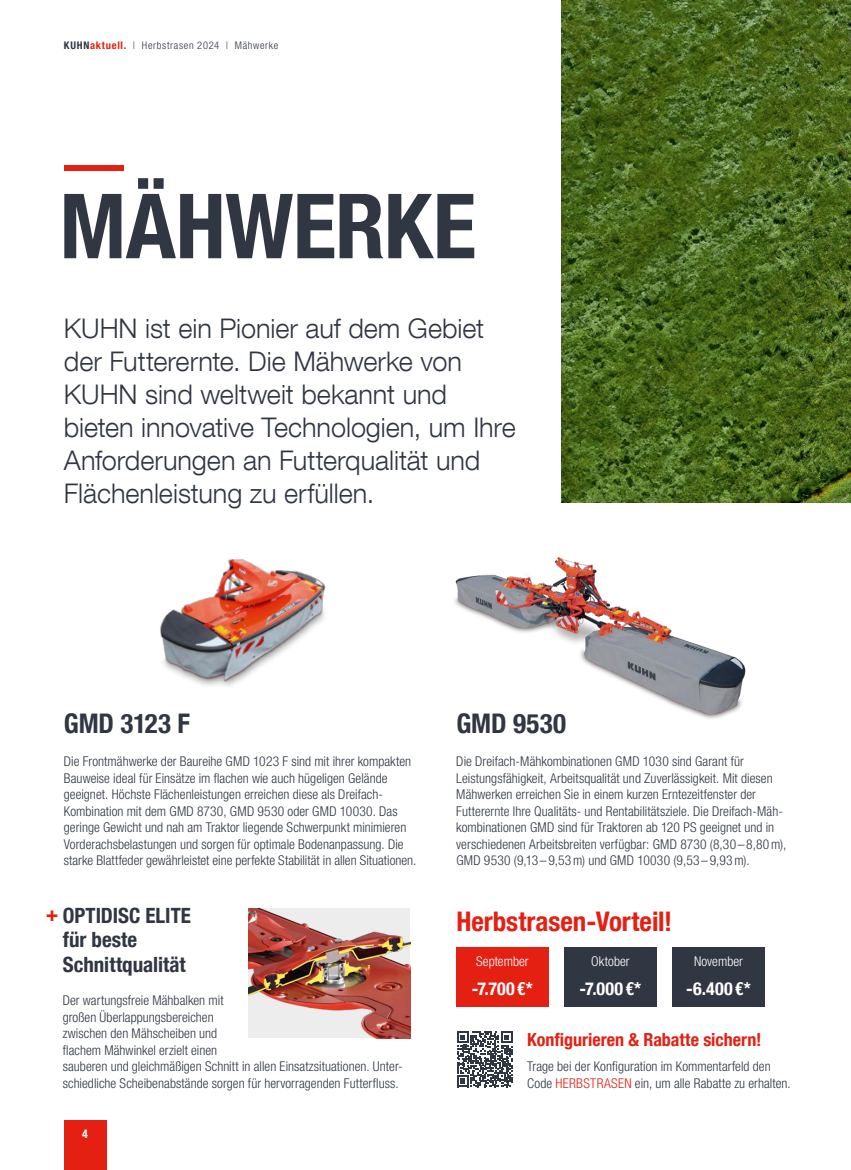
<style>
.page{position:relative;width:851px;height:1170px;background:#fff}
.page>*{position:absolute;margin:0;border:0;box-sizing:border-box;transform-origin:0 0}
.t1{font:700 condensed 90px "Helvetica Neue LT Com";letter-spacing:-.005em;color:#303642}
.t2{font:300 27px/33px "Helvetica Neue LT Com";color:#303642}
.t3{font:700 condensed 27px "Helvetica Neue LT Com";color:#e42013}
.t4{font:700 condensed 27px "Helvetica Neue LT Com";letter-spacing:-.005em;color:#303642}
.t5{font:700 condensed 21px/24.8px "Helvetica Neue LT Com";color:#303642}
.t6{font:700 condensed 18px "Helvetica Neue LT Com";color:#e42013}
.t7{font:700 condensed 18px "Helvetica Neue LT Com";letter-spacing:.02em;color:#fff}
.t8{font:300 condensed 13.5px/16.5px "Helvetica Neue LT Com";letter-spacing:.005em;color:#303642}
.t9{font:300 condensed 13.5px "Helvetica Neue LT Com";letter-spacing:.005em;color:#fff}
.t10{font:700 condensed 12px "Helvetica Neue LT Com";color:#fff}
.t11{font:300 condensed 10.5px "Helvetica Neue LT Com";letter-spacing:.065em;color:#303642}
.s1{font-weight:700}
.s2{font-weight:700;color:#e42013}
.s3{color:#e42013}
</style>
<div class="page">
<img style="left:561px;top:0;width:289px;height:502px">
<img style="left:454px;top:557px;width:292px;height:162px">
<div style="left:64px;top:1120px;width:42px;height:49px;background:#e42013"></div>
<div style="left:64px;top:165px;width:59px;height:6px;background:#e42013"></div>
<img style="left:160px;top:559px;width:166px;height:127px">
<img style="left:248px;top:908px;width:162px;height:129px">
<svg style="left:457px;top:1031px;width:55px;height:56px"></svg>
<div style="left:456px;top:946px;width:92px;height:60px;background:#e42013"></div>
<div style="left:564px;top:946px;width:92px;height:60px;background:#303642"></div>
<div style="left:672px;top:946px;width:92px;height:60px;background:#303642"></div>
<p class="t11" style="left:64px;top:40px;width:216px"><span class="s1">KUHN</span><span class="s2">aktuell.</span> | Herbstrasen 2024 | Mähwerke</p>
<h1 class="t1" style="left:60px;top:172px;width:418px">MÄHWERKE</h1>
<h2 class="t2" style="left:64px;top:311px;width:453px">KUHN ist ein Pionier auf dem Gebiet der Futterernte. Die Mähwerke von KUHN sind weltweit bekannt und bieten innovative Technologien, um Ihre Anforderungen an Futterqualität und Flächenleistung zu erfüllen.</h2>
<h2 class="t4" style="left:64px;top:707px;width:128px">GMD 3123 F</h2>
<h2 class="t4" style="left:456px;top:707px;width:111px">GMD 9530</h2>
<p class="t8" style="left:456px;top:753px;width:331px">Die Dreifach-Mähkombinationen GMD 1030 sind Garant für Leistungsfähigkeit, Arbeitsqualität und Zuverlässigkeit. Mit diesen Mähwerken erreichen Sie in einem kurzen Erntezeitfenster der Futterernte Ihre Qualitäts- und Rentabilitätsziele. Die Dreifach-Mäh&shy;kombinationen GMD sind für Traktoren ab 120 PS geeignet und in verschiedenen Arbeitsbreiten verfügbar: GMD 8730 (8,30 –8,80m), GMD 9530 (9,13–9,53m) und GMD 10030 (9,53–9,93m).</p>
<h3 class="t5" style="left:63px;top:902px;width:130px;text-indent:-17px"><span class="s3">+</span> OPTIDISC ELITE für beste<br>Schnittqualität</h3>
<p class="t8" style="left:63px;top:992px;width:341px">Der wartungsfreie Mähbalken mit<br>großen Überlappungsbereichen<br>zwischen den Mähscheiben und<br>flachem Mähwinkel erzielt einen<br>sauberen und gleichmäßigen Schnitt in allen Einsatzsituationen. Unter&shy;schiedliche Scheibenabstände sorgen für hervorragenden Futterfluss.</p>
<p class="t8" style="left:64px;top:753px;width:354px">Die Frontmähwerke der Baureihe GMD 1023 F sind mit ihrer kompakten Bauweise ideal für Einsätze im flachen wie auch hügeligen Gelände geeignet. Höchste Flächenleistungen erreichen diese als Dreifach-Kombination mit dem GMD 8730, GMD 9530 oder GMD 10030. Das geringe Gewicht und nah am Traktor liegende Schwerpunkt minimieren Vorderachsbelastungen und sorgen für optimale Bodenanpassung. Die starke Blattfeder gewährleistet eine perfekte Stabilität in allen Situationen.</p>
<h2 class="t3" style="left:456px;top:905px;width:217px">Herbstrasen-Vorteil!</h2>
<p class="t9" style="left:591px;top:953px;width:40px">Oktober</p>
<h3 class="t7" style="left:579px;top:978px;width:63px">-7.000€*</h3>
<p class="t9" style="left:476px;top:953px;width:54px">September</p>
<h3 class="t7" style="left:472px;top:978px;width:63px">-7.700 €*</h3>
<p class="t9" style="left:694px;top:953px;width:50px">November</p>
<h3 class="t7" style="left:686px;top:978px;width:66px">-6.400€*</h3>
<h3 class="t6" style="left:527px;top:1029px;width:236px">Konfi-gurieren &amp; Rabatte sichern!</h3>
<p class="t8" style="left:527px;top:1057px;width:265px">Trage bei der Konfiguration im Kommentarfeld den<br>Code <span class="s3">HERBSTRASEN</span> ein, um alle Rabatte zu erhalten.</p>
<p class="t10" style="left:82px;top:1126px;width:7px">4</p>
</div>
